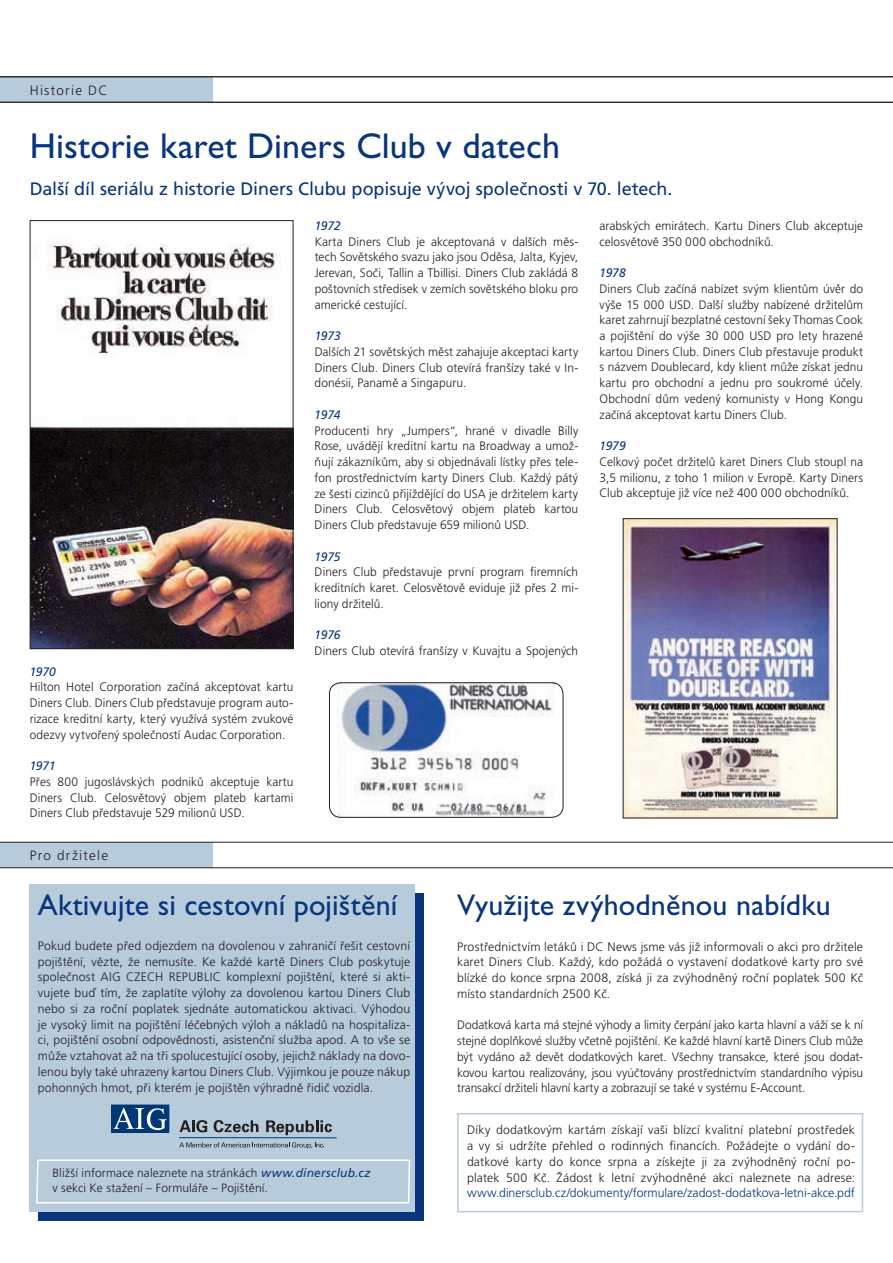
<style>
.page{position:relative;width:893px;height:1263px;background:#fff}
.page>*{position:absolute;margin:0;border:0;box-sizing:border-box;transform-origin:0 0}
.t1{font:36px "Gill Sans CE";color:#08357c}
.t2{font:30px "Gill Sans CE";letter-spacing:.005em;color:#08357c}
.t3{font:18px "Frutiger CE";letter-spacing:-.005em;color:#08357c}
.t4{font:300 13.5px "Frutiger CE";letter-spacing:.095em;color:#231f20}
.t5{font:300 12.3px/15.8px "Frutiger CE";letter-spacing:.005em;color:#231f20;text-align:justify}
.t6{font:300 12.3px "Frutiger CE";letter-spacing:-.005em;color:#08357c}
.t7{font:italic 12.3px "Frutiger CE";letter-spacing:-.005em;color:#08357c}
.t8{font:300 12px/15.8px "Frutiger CE";letter-spacing:.01em;color:#231f20}
.s1{font-weight:400;font-style:italic;color:#08357c}
</style>
<div class="page">
<div style="left:0;top:77px;width:213px;height:25px;background:#b7cbdb"></div>
<div style="left:0;top:842px;width:213px;height:26px;background:#b7cbdb"></div>
<hr style="left:0;top:102px;width:893px;height:1px;background:#231f20">
<hr style="left:0;top:77px;width:893px;height:1px;background:#231f20">
<hr style="left:0;top:867px;width:893px;height:1px;background:#231f20">
<hr style="left:0;top:842px;width:893px;height:1px;background:#231f20">
<img style="left:32px;top:244px;width:259px;height:403px">
<div style="left:30px;top:220px;width:263px;height:429px;border:1px solid #231f20"></div>
<img style="left:625px;top:520px;width:210px;height:296px">
<img style="left:337px;top:684px;width:218px;height:131px">
<div style="left:329px;top:682px;width:234px;height:135px;border:1px solid #231f20;border-radius:11px"></div>
<div style="left:38px;top:892px;width:386px;height:328px;background:#08357c"></div>
<div style="left:30px;top:884px;width:385px;height:328px;background:#b7cbdb"></div>
<svg style="left:36px;top:1159px;width:375px;height:45px"></svg>
<div style="left:457px;top:1113px;width:406px;height:99px;border:2px solid #b7cbdb"></div>
<div style="left:112px;top:1105px;width:57px;height:27px;border:1px solid #013775"></div>
<svg style="left:113px;top:1107px;width:54px;height:23px"></svg>
<svg style="left:179px;top:1120px;width:28px;height:12px"></svg>
<svg style="left:214px;top:1120px;width:44px;height:12px"></svg>
<hr style="left:179px;top:1137px;width:157px;height:1px;background:#013775">
<svg style="left:179px;top:1142px;width:145px;height:7px"></svg>
<svg style="left:266px;top:1120px;width:66px;height:15px"></svg>
<p class="t4" style="left:30px;top:82px;width:79px">Historie DC</p>
<h1 class="t1" style="left:30px;top:125px;width:532px">Historie karet Diners Club v datech</h1>
<h3 class="t3" style="left:30px;top:178px;width:644px">Další díl seriálu z historie Diners Clubu popisuje vývoj společnosti v 70. letech.</h3>
<p class="t7" style="left:30px;top:664px;width:28px">1970</p>
<p class="t5" style="left:30px;top:679px;width:265px">Hilton Hotel Corporation začíná akceptovat kartu Diners Club. Diners Club představuje program auto&shy;rizace kreditní karty, který využívá systém zvukové odezvy vytvořený společností Audac Corporation.</p>
<p class="t7" style="left:30px;top:759px;width:28px">1971</p>
<p class="t5" style="left:30px;top:774px;width:265px">Přes 800 jugoslávských podniků akceptuje kartu Diners Club. Celosvětový objem plateb kartami Diners Club představuje 529 milionů USD.</p>
<p class="t7" style="left:315px;top:219px;width:28px">1972</p>
<p class="t5" style="left:315px;top:233px;width:265px">Karta Diners Club je akceptovaná v dalších měs&shy;tech Sovětského svazu jako jsou Oděsa, Jalta, Kyjev, Jerevan, Soči, Tallin a Tbillisi. Diners Club zakládá 8 poštovních středisek v zemích sovětského bloku pro americké cestující.</p>
<p class="t7" style="left:315px;top:329px;width:28px">1973</p>
<p class="t5" style="left:315px;top:344px;width:265px">Dalších 21 sovětských měst zahajuje akceptaci karty Diners Club. Diners Club otevírá franšízy také v In&shy;donésii, Panamě a Singapuru.</p>
<p class="t7" style="left:315px;top:408px;width:27px">1974</p>
<p class="t5" style="left:315px;top:422px;width:265px">Producenti hry „Jumpers“, hrané v divadle Billy Rose, uvádějí kreditní kartu na Broadway a umož&shy;ňují zákazníkům, aby si objednávali lístky přes tele&shy;fon prostřednictvím karty Diners Club. Každý pátý ze šesti cizinců přijíždějící do USA je držitelem karty Diners Club. Celosvětový objem plateb kartou Diners Club představuje 659 milionů USD.</p>
<p class="t7" style="left:315px;top:549px;width:27px">1975</p>
<p class="t5" style="left:315px;top:564px;width:265px">Diners Club představuje první program firemních kreditních karet. Celosvětově eviduje již přes 2 mi&shy;liony držitelů.</p>
<p class="t7" style="left:315px;top:628px;width:27px">1976</p>
<p class="t5" style="left:315px;top:643px;width:265px">Diners Club otevírá franšízy v Kuvajtu a Spojených</p>
<p class="t5" style="left:600px;top:218px;width:265px">arabských emirátech. Kartu Diners Club akceptuje celosvětově 350 000 obchodníků.</p>
<p class="t7" style="left:600px;top:266px;width:28px">1978</p>
<p class="t5" style="left:600px;top:281px;width:265px">Diners Club začíná nabízet svým klientům úvěr do výše 15 000 USD. Další služby nabízené držitelům karet zahrnují bezplatné cestovní šeky Thomas Cook a pojištění do výše 30 000 USD pro lety hrazené kartou Diners Club. Diners Club přestavuje produkt s názvem Doublecard, kdy klient může získat jednu kartu pro obchodní a jednu pro soukromé účely.<br>Obchodní dům vedený komunisty v Hong Kongu začíná akceptovat kartu Diners Club.</p>
<p class="t7" style="left:600px;top:439px;width:28px">1979</p>
<p class="t5" style="left:600px;top:454px;width:265px">Celkový počet držitelů karet Diners Club stoupl na 3,5 milionu, z toho 1 milion v Evropě. Karty Diners Club akceptuje již více než 400 000 obchodníků.</p>
<p class="t4" style="left:30px;top:848px;width:80px">Pro držitele</p>
<h2 class="t2" style="left:38px;top:887px;width:361px">Aktivujte si cestovní pojištění</h2>
<p class="t5" style="left:38px;top:937px;width:374px">Pokud budete před odjezdem na dovolenou v zahraničí řešit cestovní pojištění, vězte, že nemusíte. Ke každé kartě Diners Club poskytuje společnost AIG CZECH REPUBLIC komplexní pojištění, které si akti&shy;vujete buď tím, že zaplatíte výlohy za dovolenou kartou Diners Club nebo si za roční poplatek sjednáte automatickou aktivaci. Výhodou je vysoký limit na pojištění léčebných výloh a nákladů na hospitaliza&shy;ci, pojištění osobní odpovědnosti, asistenční služba apod. A to vše se může vztahovat až na tři spolucestující osoby, jejichž náklady na dovo&shy;lenou byly také uhrazeny kartou Diners Club. Výjimkou je pouze nákup pohonných hmot, při kterém je pojištěn výhradně řidič vozidla.</p>
<p class="t8" style="left:52px;top:1164px;width:319px">Bližší informace naleznete na stránkách <span class="s1">www.dinersclub.cz </span>v sekci Ke stažení – Formuláře – Pojištění.</p>
<h2 class="t2" style="left:457px;top:887px;width:375px">Využijte zvýhodněnou nabídku</h2>
<p class="t5" style="left:457px;top:938px;width:408px">Prostřednictvím letáků i DC News jsme vás již informovali o akci pro držitele karet Diners Club. Každý, kdo požádá o vystavení dodatkové karty pro své blízké do konce srpna 2008, získá ji za zvýhodněný roční poplatek 500 Kč místo standardních 2500 Kč.</p>
<p class="t5" style="left:457px;top:1017px;width:408px">Dodatková karta má stejné výhody a limity čerpání jako karta hlavní a váží se k ní stejné doplňkové služby včetně pojištění. Ke každé hlavní kartě Diners Club může být vydáno až devět dodatkových karet. Všechny transakce, které jsou dodat&shy;kovou kartou realizovány, jsou vyúčtovány prostřednictvím standardního výpisu transakcí držiteli hlavní karty a zobrazují se také v systému E-Account.</p>
<p class="t5" style="left:467px;top:1122px;width:390px">Díky dodatkovým kartám získají vaši blízcí kvalitní platební prostředek a vy si udržíte přehled o rodinných financích. Požádejte o vydání do&shy;datkové karty do konce srpna a získejte ji za zvýhodněný roční po&shy;platek 500 Kč. Žádost k letní zvýhodněné akci naleznete na adrese:</p>
<p class="t6" style="left:467px;top:1186px;width:390px">www.dinersclub.cz/dokumenty/formulare/zadost-dodatkova-letni-akce.pdf</p>
</div>
